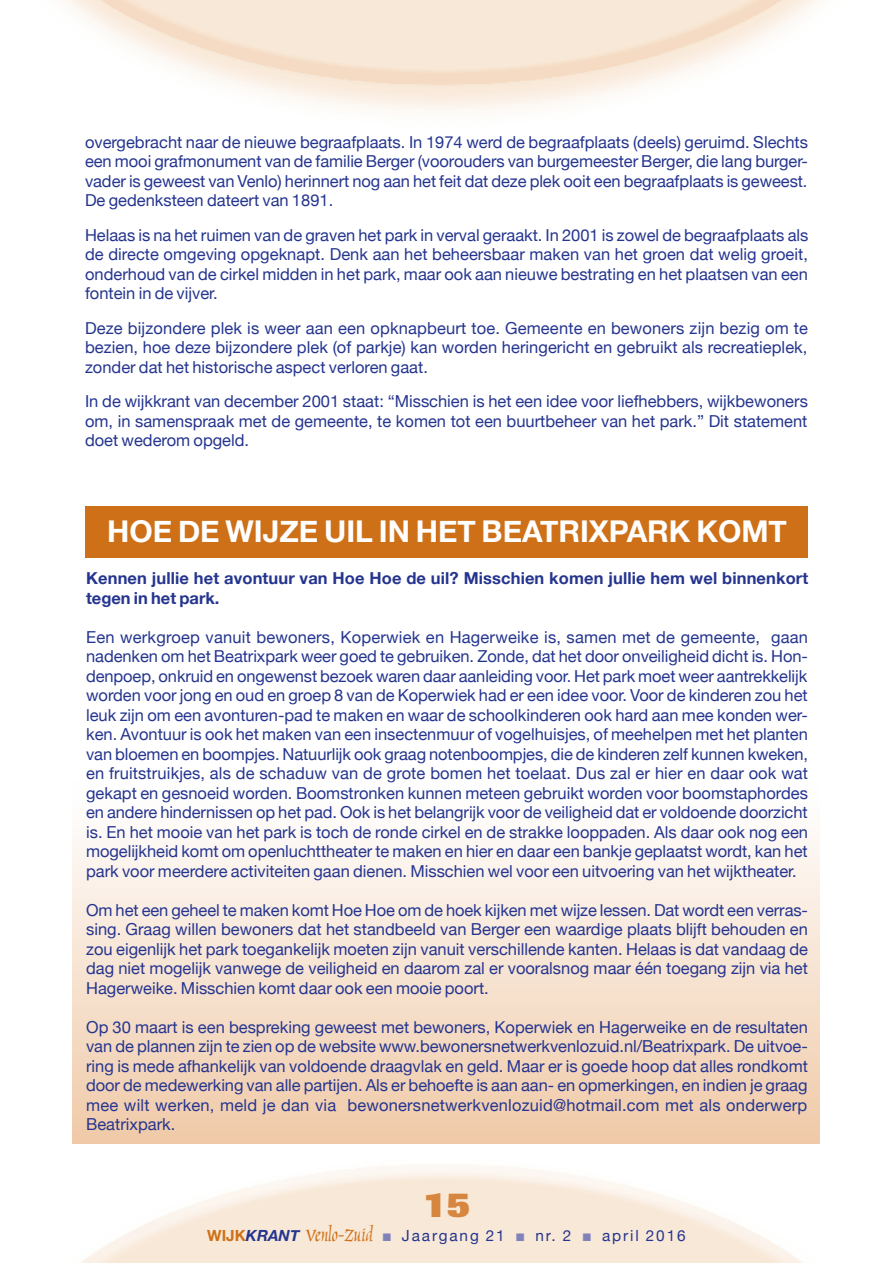
<style>
.page{position:relative;width:893px;height:1263px;background:#fff}
.page>*{position:absolute;margin:0;border:0;box-sizing:border-box;transform-origin:0 0}
.t1{font:800 36px "Imago";color:#d7863f}
.t2{font:700 30px "Helvetica Neue";color:#fff}
.t3{font:24.3px "Marigold";color:#ce7018}
.t4{font:16.5px/19.5px "Helvetica Neue";color:#25358f;text-align:justify}
.t5{font:700 16.5px/19.5px "Helvetica Neue";letter-spacing:.01em;color:#25358f}
.t6{font:15.3px "Helvetica Neue";letter-spacing:.125em;color:#25358f}
.s1{font-family:"Helvetica Neue";font-weight:700;font-size:15.3px}
.s2{font-family:"Helvetica Neue";font-weight:700;font-style:italic;font-size:15.3px;color:#25358f}
.s3{color:#8282bb}
</style>
<div class="page">
<div style="left:73px;top:781px;width:747px;height:363px;background:linear-gradient(to bottom,#fff,#f0caa8)"></div>
<div style="left:85px;top:506px;width:723px;height:51px;background:#ce7018"></div>
<p class="t4" style="left:85px;top:133px;width:724px">overgebracht naar de nieuwe begraafplaats. In 1974 werd de begraafplaats (deels) geruimd. Slechts een mooi grafmonument van de familie Berger (voorouders van burgemeester Berger, die lang burger&shy;vader is geweest van Venlo) herinnert nog aan het feit dat deze plek ooit een begraafplaats is geweest.<br>De gedenksteen dateert van 1891.</p>
<p class="t4" style="left:85px;top:226px;width:725px">Helaas is na het ruimen van de graven het park in verval geraakt. In 2001 is zowel de begraafplaats als de directe omgeving opgeknapt. Denk aan het beheersbaar maken van het groen dat welig groeit, onderhoud van de cirkel midden in het park, maar ook aan nieuwe bestrating en het plaatsen van een fontein in de vijver.</p>
<p class="t4" style="left:85px;top:319px;width:725px">Deze bijzondere plek is weer aan een opknapbeurt toe. Gemeente en bewoners zijn bezig om te bezien, hoe deze bijzondere plek (of parkje) kan worden heringericht en gebruikt als recreatieplek, zonder dat het historische aspect verloren gaat.</p>
<p class="t4" style="left:85px;top:393px;width:724px">In de wijkkrant van december 2001 staat: “Misschien is het een idee voor liefhebbers, wijkbewoners om, in samenspraak met de gemeente, te komen tot een buurtbeheer van het park.” Dit statement doet wederom opgeld.</p>
<h2 class="t2" style="left:107px;top:508px;width:681px">HOE DE WIJZE UIL IN HET BEATRIXPARK KOMT</h2>
<p class="t5" style="left:86px;top:569px;width:724px">Kennen jullie het avontuur van Hoe Hoe de uil? Misschien komen jullie hem wel binnenkort tegen in het park.</p>
<p class="t4" style="left:86px;top:628px;width:724px">Een werkgroep vanuit bewoners, Koperwiek en Hagerweike is, samen met de gemeente, gaan nadenken om het Beatrixpark weer goed te gebruiken. Zonde, dat het door onveiligheid dicht is. Hon&shy;denpoep, onkruid en ongewenst bezoek waren daar aanleiding voor. Het park moet weer aantrekkelijk worden voor jong en oud en groep 8 van de Koperwiek had er een idee voor. Voor de kinderen zou het leuk zijn om een avonturen-pad te maken en waar de schoolkinderen ook hard aan mee konden wer&shy;ken. Avontuur is ook het maken van een insectenmuur of vogelhuisjes, of meehelpen met het planten van bloemen en boompjes. Natuurlijk ook graag notenboompjes, die de kinderen zelf kunnen kweken, en fruitstruikjes, als de schaduw van de grote bomen het toelaat. Dus zal er hier en daar ook wat gekapt en gesnoeid worden. Boomstronken kunnen meteen gebruikt worden voor boomstaphordes en andere hindernissen op het pad. Ook is het belangrijk voor de veiligheid dat er voldoende doorzicht is. En het mooie van het park is toch de ronde cirkel en de strakke looppaden. Als daar ook nog een mogelijkheid komt om openluchttheater te maken en hier en daar een bankje geplaatst wordt, kan het park voor meerdere activiteiten gaan dienen. Misschien wel voor een uitvoering van het wijktheater.</p>
<p class="t4" style="left:86px;top:901px;width:723px">Om het een geheel te maken komt Hoe Hoe om de hoek kijken met wijze lessen. Dat wordt een verras&shy;sing. Graag willen bewoners dat het standbeeld van Berger een waardige plaats blijft behouden en zou eigenlijk het park toegankelijk moeten zijn vanuit verschillende kanten. Helaas is dat vandaag de dag niet mogelijk vanwege de veiligheid en daarom zal er vooralsnog maar één toegang zijn via het Hagerweike. Misschien komt daar ook een mooie poort.</p>
<p class="t4" style="left:86px;top:1018px;width:723px">Op 30 maart is een bespreking geweest met bewoners, Koperwiek en Hagerweike en de resultaten van de plannen zijn te zien op de website www.bewonersnetwerkvenlozuid.nl/Beatrixpark. De uitvoe&shy;ring is mede afhankelijk van voldoende draagvlak en geld. Maar er is goede hoop dat alles rondkomt door de medewerking van alle partijen. Als er behoefte is aan aan- en opmerkingen, en indien je graag mee wilt werken, meld je dan via bewonersnetwerkvenlozuid@hotmail.com met als onderwerp Beatrixpark.</p>
<h1 class="t1" style="left:423px;top:1182px;width:48px">15</h1>
<h3 class="t3" style="left:207px;top:1220px;width:167px"><span class="s1">WIJK</span><span class="s2">KRANT</span> Venlo-Zuid</h3>
<p class="t6" style="left:383px;top:1224px;width:305px"><span class="s3">■</span> Jaargang 21 <span class="s3">■</span> nr. 2 <span class="s3">■</span> april 2016</p>
</div>
